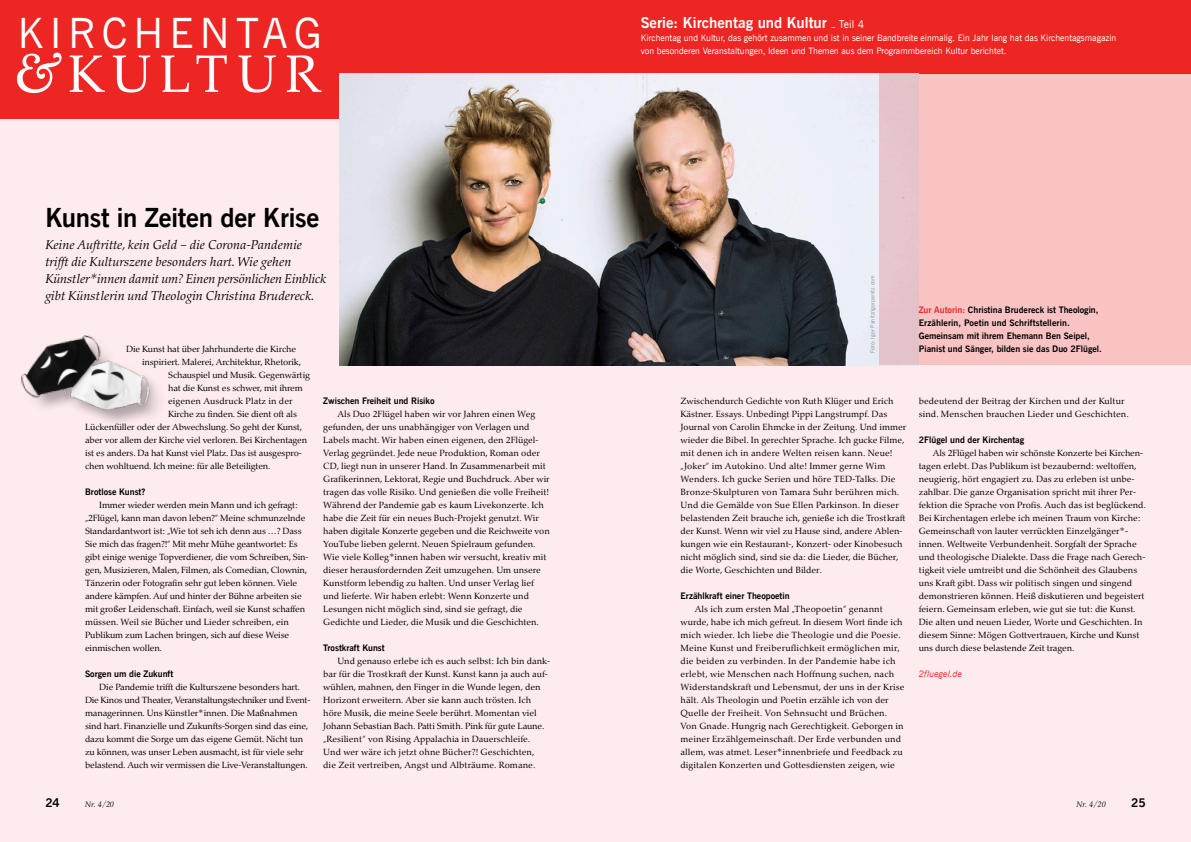
<style>
.page{position:relative;width:1191px;height:842px;background:#fff}
.page>*{position:absolute;margin:0;border:0;box-sizing:border-box;transform-origin:0 0}
.t1{font:53.2px "Palatino Nova";color:#fff}
.t2{font:41.9px "News Gothic BT";color:#fff}
.t3{font:26px "News Gothic Bd BT";letter-spacing:-.01em;color:#000}
.t4{font:15px "News Gothic Bd BT";color:#fff}
.t5{font:italic 13px/17px "Palatino Nova";letter-spacing:-.005em;color:#000}
.t6{font:12px "News Gothic Bd BT";color:#000}
.t7{font:9px/13px "Palatino Nova";color:#000}
.t8{font:8.9px/13px "News Gothic Bd BT";color:#000}
.t9{font:8.9px "News Gothic BT";color:#fff}
.t10{font:italic 8.9px "News Gothic BT";color:#ed2623}
.t11{font:italic 8px "Palatino Nova";letter-spacing:.01em;color:#000}
.t12{font:5.5px "News Gothic BT";letter-spacing:.02em;color:#909396}
.s1{font-family:"Alice";font-size:54.3px}
.s2{font-size:8px}
.s3{font-family:"News Gothic BT";font-size:10.8px}
.s4{color:#ed2623}
</style>
<div class="page">
<div style="left:0;top:69px;width:1191px;height:773px;background:#fdebed"></div>
<div style="left:0;top:0;width:1191px;height:73px;background:#ed2623"></div>
<div style="left:0;top:0;width:339px;height:118px;background:#ed2623"></div>
<img style="left:21px;top:335px;width:137px;height:88px">
<img style="left:339px;top:73px;width:540px;height:292px">
<div style="left:879px;top:73px;width:312px;height:292px;background:linear-gradient(to right,#f0c4c7,#fdc3c3)"></div>
<h2 class="t2" style="left:17px;top:6px;width:63px">Kirchentag</h2>
<h1 class="t1" style="left:15px;top:43px;width:139px"><span class="s1">&amp;</span>Kultur</h1>
<h3 class="t3" style="left:45px;top:200px;width:275px">Kunst in Zeiten der Krise</h3>
<h3 class="t5" style="left:45px;top:237px;width:282px">Keine Auftritte, kein Geld – die Corona-Pandemie trifft die Kulturszene besonders hart. Wie gehen Künstler*innen damit um? Einen persönlichen Einblick gibt Künstlerin und Theologin Christina Brudereck.</h3>
<p class="t7" style="left:126px;top:343px;width:171px">Die Kunst hat über Jahrhunderte die Kirche</p>
<p class="t7" style="left:142px;top:356px;width:161px">inspiriert. Malerei, Architektur, Rhetorik,</p>
<p class="t7" style="left:168px;top:369px;width:144px">Schauspiel und Musik. Gegenwärtig</p>
<p class="t7" style="left:168px;top:382px;width:136px">hat die Kunst es schwer, mit ihrem</p>
<p class="t7" style="left:168px;top:395px;width:126px">eigenen Ausdruck Platz in der</p>
<p class="t7" style="left:168px;top:408px;width:130px">Kirche zu finden. Sie dient oft als</p>
<p class="t7" style="left:85px;top:421px;width:219px">Lückenfüller oder der Abwechslung. So geht der Kunst,</p>
<p class="t7" style="left:85px;top:434px;width:224px">aber vor allem der Kirche viel verloren. Bei Kirchentagen</p>
<p class="t7" style="left:85px;top:447px;width:218px">ist es anders. Da hat Kunst viel Platz. Das ist ausgespro-</p>
<p class="t7" style="left:85px;top:460px;width:187px">chen wohltuend. Ich meine: für alle Beteiligten.</p>
<p class="t8" style="left:85px;top:486px;width:62px">Brotlose Kunst?</p>
<p class="t7" style="left:85px;top:499px;width:225px;text-indent:14px">Immer wieder werden mein Mann und ich gefragt: „2Flügel, kann man davon leben?“ Meine schmunzelnde Standardantwort ist: „Wie tot seh ich denn aus …? Dass Sie mich das fragen?!“ Mit mehr Mühe geantwortet: Es gibt einige wenige Topverdiener, die vom Schreiben, Sin&shy;gen, Musizieren, Malen, Filmen, als Comedian, Clownin, Tänzerin oder Fotografin sehr gut leben können. Viele andere kämpfen. Auf und hinter der Bühne arbeiten sie mit großer Leidenschaft. Einfach, weil sie Kunst schaffen müssen. Weil sie Bücher und Lieder schreiben, ein Publikum zum Lachen bringen, sich auf diese Weise einmischen wollen.</p>
<p class="t8" style="left:85px;top:668px;width:90px">Sorgen um die Zukunft</p>
<p class="t7" style="left:85px;top:681px;width:227px;text-indent:14px">Die Pandemie trifft die Kulturszene besonders hart.<br>Die Kinos und Theater, Veranstaltungstechniker und Event&shy;managerinnen. Uns Künstler*innen. Die Maßnahmen sind hart. Finanzielle und Zukunfts-Sorgen sind das eine, dazu kommt die Sorge um das eigene Gemüt. Nicht tun zu können, was unser Leben ausmacht, ist für viele sehr belastend. Auch wir vermissen die Live-Veranstaltungen.</p>
<p class="t8" style="left:323px;top:395px;width:113px">Zwischen Freiheit und Risiko</p>
<p class="t7" style="left:323px;top:408px;width:228px;text-indent:14px">Als Duo 2Flügel haben wir vor Jahren einen Weg gefunden, der uns unabhängiger von Verlagen und Labels macht. Wir haben einen eigenen, den 2Flügel-Verlag gegründet. Jede neue Produktion, Roman oder CD, liegt nun in unserer Hand. In Zusammenarbeit mit Grafikerinnen, Lektorat, Regie und Buchdruck. Aber wir tragen das volle Risiko. Und genießen die volle Freiheit!<br>Während der Pandemie gab es kaum Livekonzerte. Ich habe die Zeit für ein neues Buch-Projekt genutzt. Wir haben digitale Konzerte gegeben und die Reichweite von YouTube lieben gelernt. Neuen Spielraum gefunden.<br>Wie viele Kolleg*innen haben wir versucht, kreativ mit dieser herausfordernden Zeit umzugehen. Um unsere Kunstform lebendig zu halten. Und unser Verlag lief und lieferte. Wir haben erlebt: Wenn Konzerte und Lesungen nicht möglich sind, sind sie gefragt, die Gedichte und Lieder, die Musik und die Geschichten.</p>
<p class="t8" style="left:323px;top:642px;width:63px">Trostkraft Kunst</p>
<p class="t7" style="left:323px;top:655px;width:228px;text-indent:14px">Und genauso erlebe ich es auch selbst: Ich bin dank&shy;bar für die Trostkraft der Kunst. Kunst kann ja auch auf&shy;wühlen, mahnen, den Finger in die Wunde legen, den Horizont erweitern. Aber sie kann auch trösten. Ich höre Musik, die meine Seele berührt. Momentan viel Johann Sebastian Bach. Patti Smith. Pink für gute Laune. „Resilient“ von Rising Appalachia in Dauerschleife.<br>Und wer wäre ich jetzt ohne Bücher?! Geschichten,<br>die Zeit vertreiben, Angst und Albträume. Romane.</p>
<h3 class="t4" style="left:641px;top:13px;width:225px">Serie: Kirchentag und Kultur <span class="s2">_</span> <span class="s3">Teil 4</span></h3>
<p class="t9" style="left:641px;top:32px;width:477px">Kirchentag und Kultur, das gehört zusammen und ist in seiner Bandbreite einmalig. Ein Jahr lang hat das Kirchentagsmagazin</p>
<p class="t9" style="left:641px;top:45px;width:367px">von besonderen Veranstaltungen, Ideen und Themen aus dem Programmbereich Kultur berichtet.</p>
<p class="t12" style="left:869px;top:352px;width:79px;rotate:-90deg">Foto: Igor Panitz/igorpanitz.com</p>
<p class="t8" style="left:918px;top:304px;width:185px"><span class="s4">Zur Autorin:</span> Christina Brudereck ist Theologin, Erzählerin, Poetin und Schriftstellerin.<br>Gemeinsam mit ihrem Ehemann Ben Seipel, Pianist und Sänger, bilden sie das Duo 2Flügel.</p>
<p class="t7" style="left:680px;top:395px;width:227px">Zwischendurch Gedichte von Ruth Klüger und Erich Kästner. Essays. Unbedingt Pippi Langstrumpf. Das Journal von Carolin Ehmcke in der Zeitung. Und immer wieder die Bibel. In gerechter Sprache. Ich gucke Filme, mit denen ich in andere Welten reisen kann. Neue! „Joker“ im Autokino. Und alte! Immer gerne Wim Wenders. Ich gucke Serien und höre TED-Talks. Die Bronze-Skulpturen von Tamara Suhr berühren mich.<br>Und die Gemälde von Sue Ellen Parkinson. In dieser belastenden Zeit brauche ich, genieße ich die Trostkraft der Kunst. Wenn wir viel zu Hause sind, andere Ablen&shy;kungen wie ein Restaurant-, Konzert- oder Kinobesuch nicht möglich sind, sind sie da: die Lieder, die Bücher, die Worte, Geschichten und Bilder.</p>
<p class="t8" style="left:680px;top:590px;width:111px">Erzählkraft einer Theopoetin</p>
<p class="t7" style="left:680px;top:603px;width:225px;text-indent:14px">Als ich zum ersten Mal „Theopoetin“ genannt wurde, habe ich mich gefreut. In diesem Wort finde ich mich wieder. Ich liebe die Theologie und die Poesie.<br>Meine Kunst und Freiberuflichkeit ermöglichen mir, die beiden zu verbinden. In der Pandemie habe ich erlebt, wie Menschen nach Hoffnung suchen, nach Widerstandskraft und Lebensmut, der uns in der Krise hält. Als Theologin und Poetin erzähle ich von der Quelle der Freiheit. Von Sehnsucht und Brüchen.<br>Von Gnade. Hungrig nach Gerechtigkeit. Geborgen in meiner Erzählgemeinschaft. Der Erde verbunden und allem, was atmet. Leser*innenbriefe und Feedback zu digitalen Konzerten und Gottesdiensten zeigen, wie</p>
<p class="t7" style="left:918px;top:395px;width:211px">bedeutend der Beitrag der Kirchen und der Kultur sind. Menschen brauchen Lieder und Geschichten.</p>
<p class="t8" style="left:918px;top:434px;width:107px">2Flügel und der Kirchentag</p>
<p class="t7" style="left:918px;top:447px;width:229px;text-indent:14px">Als 2Flügel haben wir schönste Konzerte bei Kirchen&shy;tagen erlebt. Das Publikum ist bezaubernd: weltoffen, neugierig, hört engagiert zu. Das zu erleben ist unbe&shy;zahlbar. Die ganze Organisation spricht mit ihrer Per&shy;fektion die Sprache von Profis. Auch das ist beglückend.<br>Bei Kirchentagen erlebe ich meinen Traum von Kirche:<br>Gemeinschaft von lauter verrückten Einzelgänger*- innen. Weltweite Verbundenheit. Sorgfalt der Sprache und theologische Dialekte. Dass die Frage nach Gerech&shy;tigkeit viele umtreibt und die Schönheit des Glaubens uns Kraft gibt. Dass wir politisch singen und singend demonstrieren können. Heiß diskutieren und begeistert feiern. Gemeinsam erleben, wie gut sie tut: die Kunst.<br>Die alten und neuen Lieder, Worte und Geschichten. In diesem Sinne: Mögen Gottvertrauen, Kirche und Kunst uns durch diese belastende Zeit tragen.</p>
<p class="t10" style="left:918px;top:668px;width:45px">2fluegel.de</p>
<h3 class="t6" style="left:45px;top:795px;width:16px">24</h3>
<p class="t11" style="left:85px;top:800px;width:30px">Nr. 4/20</p>
<p class="t11" style="left:1076px;top:800px;width:31px">Nr. 4/20</p>
<h3 class="t6" style="left:1131px;top:795px;width:16px">25</h3>
</div>
